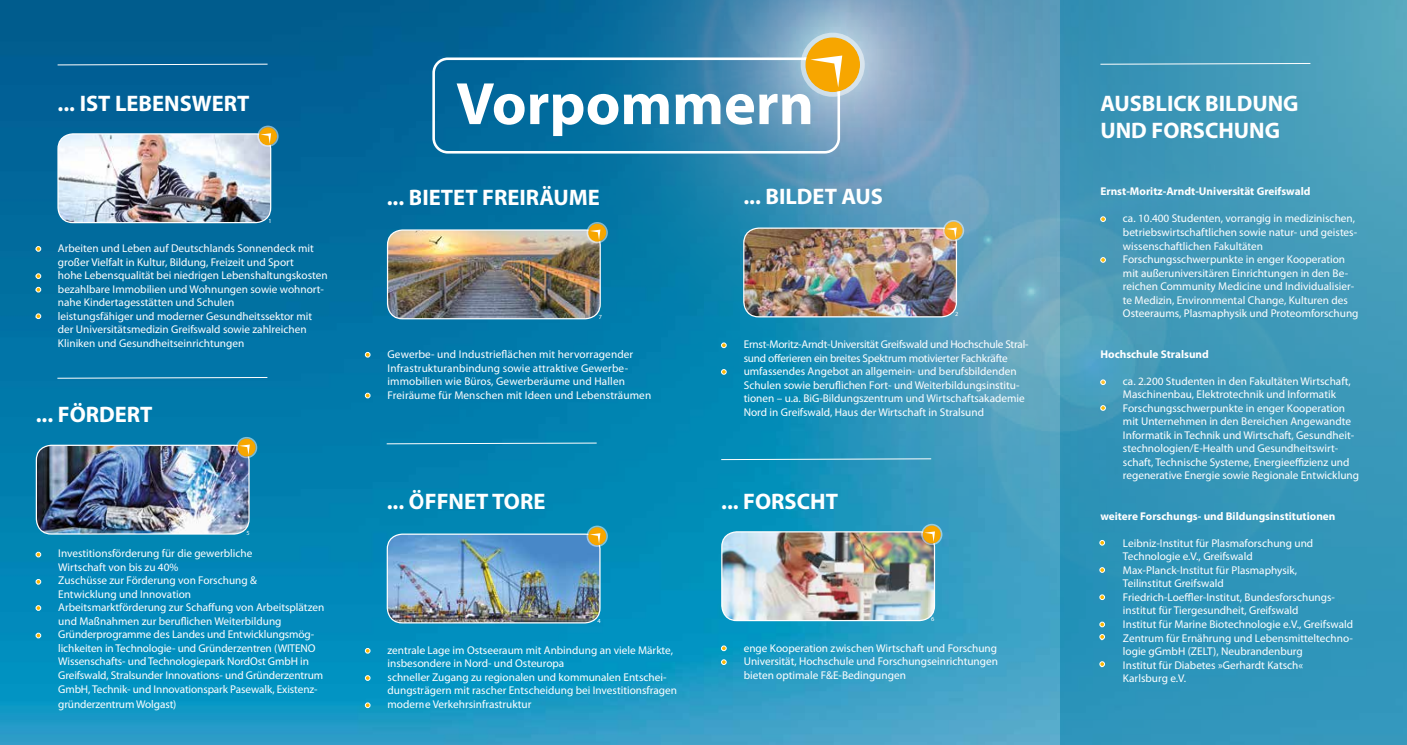
<style>
.page{position:relative;width:1407px;height:745px;background:#fff}
.page>*{position:absolute;margin:0;border:0;box-sizing:border-box;transform-origin:0 0}
.t1{font:700 22.5px/27px "Myriad Pro";color:#fff}
.t2{font:11.25px/13.5px "Myriad Pro";color:#fff}
.t3{font:11.25px/13.5px "Myriad Pro";letter-spacing:-.02em;color:#fff;text-align:center}
.t4{font:700 11.25px "Myriad Pro";color:#fff}
.t5{font:6.25px "Myriad Pro";color:#fff}
</style>
<div class="page">
<img style="left:0;top:0;width:422px;height:744px">
<img style="left:58px;top:134px;width:213px;height:88px">
<div style="left:57px;top:133px;width:214px;height:90px;border:1px solid #fff;border-radius:15px"></div>
<svg style="left:257px;top:125px;width:22px;height:22px"></svg>
<img style="left:387px;top:230px;width:35px;height:88px">
<img style="left:387px;top:534px;width:35px;height:88px">
<svg style="left:57px;top:376px;width:211px;height:2px"></svg>
<svg style="left:36px;top:246px;width:5px;height:5px"></svg>
<svg style="left:36px;top:273px;width:5px;height:5px"></svg>
<svg style="left:36px;top:287px;width:5px;height:5px"></svg>
<svg style="left:36px;top:313px;width:5px;height:6px"></svg>
<svg style="left:386px;top:442px;width:36px;height:2px"></svg>
<svg style="left:57px;top:63px;width:211px;height:2px"></svg>
<svg style="left:365px;top:352px;width:5px;height:5px"></svg>
<svg style="left:365px;top:392px;width:5px;height:6px"></svg>
<svg style="left:365px;top:647px;width:5px;height:6px"></svg>
<svg style="left:365px;top:675px;width:5px;height:5px"></svg>
<svg style="left:365px;top:702px;width:5px;height:5px"></svg>
<img style="left:36px;top:445px;width:213px;height:88px">
<div style="left:36px;top:444px;width:214px;height:90px;border:1px solid #fff;border-radius:15px"></div>
<svg style="left:236px;top:436px;width:21px;height:22px"></svg>
<svg style="left:36px;top:551px;width:5px;height:6px"></svg>
<svg style="left:36px;top:578px;width:5px;height:6px"></svg>
<svg style="left:36px;top:605px;width:5px;height:5px"></svg>
<svg style="left:36px;top:632px;width:5px;height:5px"></svg>
<img style="left:422px;top:0;width:985px;height:744px">
<svg style="left:432px;top:33px;width:433px;height:120px"></svg>
<h1 class="t1" style="left:58px;top:89px;width:193px">... IST LEBENSWERT</h1>
<p class="t5" style="left:269px;top:217px;width:5px">1</p>
<p class="t2" style="left:35px;top:241px;width:280px;text-align:center">• Arbeiten und Leben auf Deutschlands Sonnendeck mit großer Vielfalt in Kultur, Bildung, Freizeit und Sport</p>
<p class="t2" style="left:35px;top:268px;width:294px">• hohe Lebensqualität bei niedrigen Lebenshaltungskosten</p>
<p class="t2" style="left:58px;top:282px;width:268px;text-indent:-23px">• bezahlbare Immobilien und Wohnungen sowie wohnort&shy;nahe Kindertagesstätten und Schulen</p>
<p class="t2" style="left:58px;top:309px;width:256px;text-indent:-23px">• leistungsfähiger und moderner Gesundheitssektor mit der Universitätsmedizin Greifswald sowie zahlreichen<br>Kliniken und Gesundheitseinrichtungen</p>
<h1 class="t1" style="left:36px;top:400px;width:118px">... FÖRDERT</h1>
<p class="t5" style="left:246px;top:528px;width:5px">5</p>
<p class="t2" style="left:58px;top:546px;width:196px;text-indent:-22px">• Investitionsförderung für die gewerbliche<br>Wirtschaft von bis zu 40%</p>
<p class="t2" style="left:58px;top:573px;width:200px;text-indent:-22px">• Zuschüsse zur Förderung von Forschung &amp;<br>Entwicklung und Innovation</p>
<p class="t2" style="left:58px;top:600px;width:267px;text-indent:-22px">• Arbeitsmarktförderung zur Schaffung von Arbeitsplätzen und Maßnahmen zur beruflichen Weiterbildung</p>
<p class="t2" style="left:58px;top:627px;width:266px;text-indent:-22px">• Gründerprogramme des Landes und Entwicklungsmög&shy;lichkeiten in Technologie- und Gründerzentren (WITENO Wissenschafts- und Technologiepark NordOst GmbH in Greifswald, Stralsunder Innovations- und Gründerzentrum GmbH, Technik- und Innovationspark Pasewalk, Existenz-</p>
<p class="t2" style="left:58px;top:696px;width:120px">gründerzentrum Wolgast)</p>
<h1 class="t1" style="left:387px;top:183px;width:215px">... BIETET FREIRÄUME</h1>
<h1 class="t1" style="left:743px;top:182px;width:141px">... BILDET AUS</h1>
<p class="t5" style="left:599px;top:313px;width:5px">7</p>
<p class="t5" style="left:955px;top:310px;width:5px">2</p>
<p class="t2" style="left:387px;top:347px;width:247px;text-indent:-22px">• Gewerbe- und Industrieflächen mit hervorragender<br>Infrastrukturanbindung sowie attraktive Gewerbe&shy;immobilien wie Büros, Gewerberäume und Hallen</p>
<p class="t2" style="left:365px;top:387px;width:288px">• Freiräume für Menschen mit Ideen und Lebensträumen</p>
<p class="t3" style="left:721px;top:337px;width:309px">• Ernst-Moritz-Arndt-Universität Greifswald und Hochschule Stral&shy;sund offerieren ein breites Spektrum motivierter Fachkräfte</p>
<p class="t2" style="left:744px;top:364px;width:283px;text-indent:-22px">• umfassendes Angebot an allgemein- und berufsbildenden Schulen sowie beruflichen Fort- und Weiterbildungsinstitu&shy;tionen – u.a. BiG-Bildungszentrum und Wirtschaftsakademie Nord in Greifswald, Haus der Wirtschaft in Stralsund</p>
<h1 class="t1" style="left:387px;top:487px;width:160px">... ÖFFNET TORE</h1>
<h1 class="t1" style="left:721px;top:487px;width:118px">... FORSCHT</h1>
<p class="t5" style="left:597px;top:617px;width:5px">4</p>
<p class="t5" style="left:931px;top:615px;width:5px">6</p>
<p class="t2" style="left:387px;top:642px;width:287px;text-indent:-22px">• zentrale Lage im Ostseeraum mit Anbindung an viele Märkte, insbesondere in Nord- und Osteuropa</p>
<p class="t2" style="left:387px;top:669px;width:291px;text-indent:-22px">• schneller Zugang zu regionalen und kommunalen Entschei&shy;dungsträgern mit rascher Entscheidung bei Investitionsfragen</p>
<p class="t2" style="left:365px;top:696px;width:168px">• moderne Verkehrsinfrastruktur</p>
<p class="t2" style="left:721px;top:640px;width:277px">• enge Kooperation zwischen Wirtschaft und Forschung</p>
<p class="t2" style="left:744px;top:654px;width:256px;text-indent:-22px">• Universität, Hochschule und Forschungseinrichtungen bieten optimale F&amp;E-Bedingungen</p>
<h1 class="t1" style="left:1100px;top:89px;width:200px">AUSBLICK BILDUNG<br>UND FORSCHUNG</h1>
<p class="t4" style="left:1100px;top:184px;width:211px">Ernst-Moritz-Arndt-Universität Greifswald</p>
<p class="t2" style="left:1123px;top:212px;width:236px;text-indent:-22px">• ca. 10.400 Studenten, vorrangig in medizinischen, betriebswirtschaftlichen sowie natur- und geistes&shy;wissenschaftlichen Fakultäten</p>
<p class="t2" style="left:1123px;top:252px;width:237px;text-indent:-22px">• Forschungsschwerpunkte in enger Kooperation mit außeruniversitären Einrichtungen in den Be&shy;reichen Community Medicine und Individualisier&shy;te Medizin, Environmental Change, Kulturen des Osteeraums, Plasmaphysik und Proteomforschung</p>
<p class="t4" style="left:1100px;top:346px;width:110px">Hochschule Stralsund</p>
<p class="t2" style="left:1123px;top:374px;width:229px;text-indent:-22px">• ca. 2.200 Studenten in den Fakultäten Wirtschaft,<br>Maschinenbau, Elektrotechnik und Informatik</p>
<p class="t2" style="left:1123px;top:401px;width:238px;text-indent:-22px">• Forschungsschwerpunkte in enger Kooperation mit Unternehmen in den Bereichen Angewandte Informatik in Technik und Wirtschaft, Gesundheit&shy;stechnologien/E-Health und Gesundheitswirt&shy;schaft, Technische Systeme, Energieeffizienz und regenerative Energie sowie Regionale Entwicklung</p>
<p class="t4" style="left:1100px;top:508px;width:236px">weitere Forschungs- und Bildungsinstitutionen</p>
<p class="t2" style="left:1123px;top:536px;width:192px;text-indent:-22px">• Leibniz-Institut für Plasmaforschung und<br>Technologie e.V., Greifswald</p>
<p class="t2" style="left:1123px;top:563px;width:176px;text-indent:-22px">• Max-Planck-Institut für Plasmaphysik,<br>Teilinstitut Greifswald</p>
<p class="t2" style="left:1123px;top:590px;width:213px;text-indent:-22px">• Friedrich-Loeffler-Institut, Bundesforschungs&shy;institut für Tiergesundheit, Greifswald</p>
<p class="t2" style="left:1100px;top:617px;width:254px">• Institut für Marine Biotechnologie e.V., Greifswald</p>
<p class="t2" style="left:1123px;top:630px;width:231px;text-indent:-22px">• Zentrum für Ernährung und Lebensmitteltechno&shy;logie gGmbH (ZELT), Neubrandenburg</p>
<p class="t2" style="left:1123px;top:657px;width:182px;text-indent:-22px">• Institut für Diabetes »Gerhardt Katsch«<br>Karlsburg e.V.</p>
</div>
